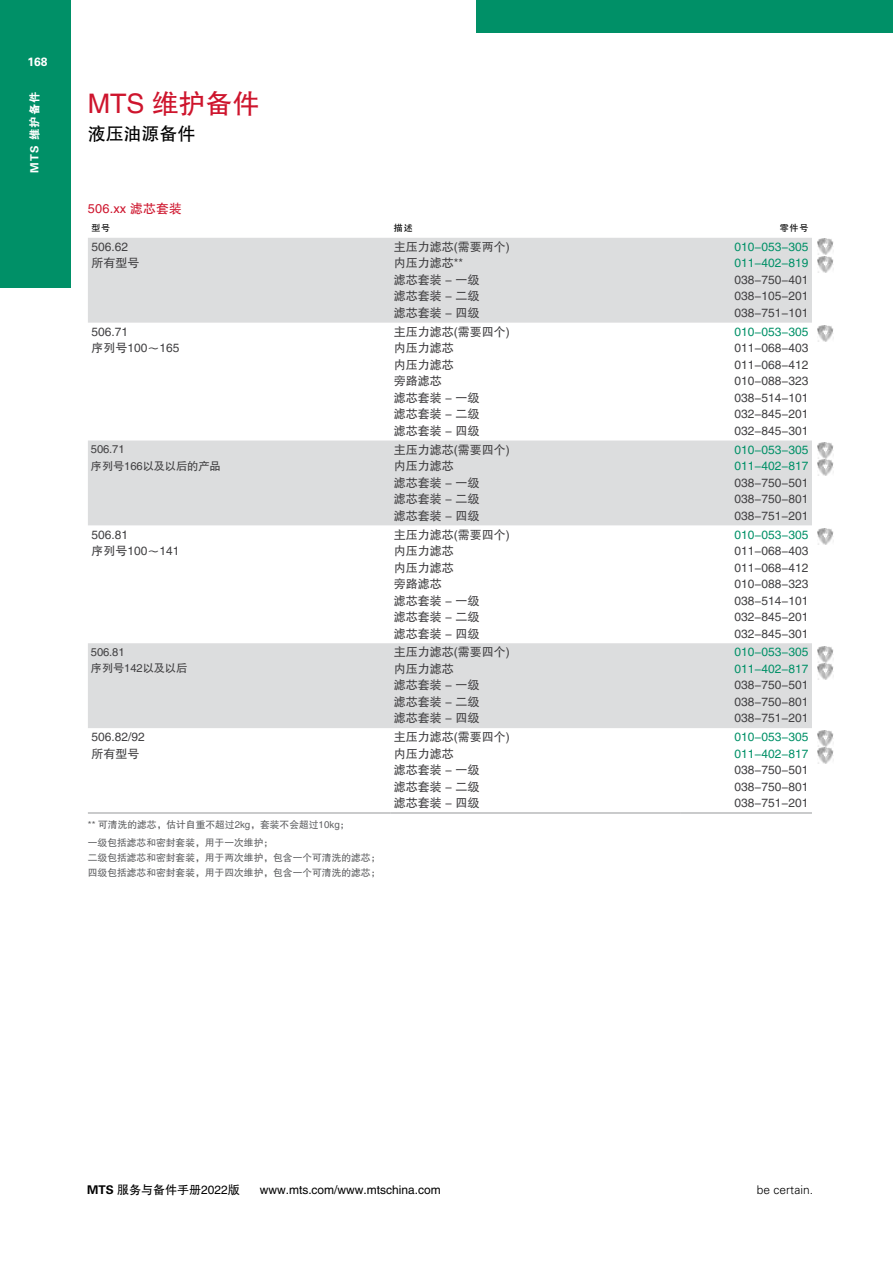
<style>
.page{position:relative;width:893px;height:1263px;background:#fff}
.page>*{position:absolute;margin:0;border:0;box-sizing:border-box;transform-origin:0 0}
.t1{font:27px "FZHTJW GB1 0";letter-spacing:-.005em;color:#ce152d}
.t2{font:18px "FZHTJW GB1 0";letter-spacing:-.005em;color:#000}
.t3{font:12.75px "FZHTJW GB1 0";letter-spacing:.015em;color:#ce152d}
.t4{font:12px/16.5px "FZHTJW GB1 0";color:#414042}
.t5{font:12px/16.5px "FZHTJW GB1 0";color:#009067}
.t6{font:12px "FZHTJW GB1 0";color:#000}
.t7{font:300 12px "Univers LT Std";color:#000}
.t8{font:700 12px "Univers LT Std";color:#fff}
.t9{font:11.25px/16.5px "FZHTJW GB1 0";letter-spacing:-.01em;color:#414042}
.t10{font:11.25px "FZDHTJW GB1 0";letter-spacing:.1em;color:#fff}
.t11{font:9.75px/18px "FZHTJW GB1 0";color:#5f6062}
.t12{font:9px "FZHTJW GB1 0";letter-spacing:.1em;color:#000}
.s1{font-family:"ST Baoli SC Regular"}
.s2{font-family:"FZDHTJW GB1 0"}
</style>
<div class="page">
<div style="left:0;top:0;width:71px;height:287px;background:#009067"></div>
<div style="left:476px;top:0;width:417px;height:32px;background:#009067"></div>
<svg style="left:88px;top:238px;width:724px;height:490px;fill:#dcddde"></svg>
<hr style="left:88px;top:813px;width:302px;height:1px;background:#96989a">
<hr style="left:390px;top:813px;width:291px;height:1px;background:#96989a">
<hr style="left:681px;top:813px;width:131px;height:1px;background:#96989a">
<img style="left:817px;top:239px;width:16px;height:33px">
<img style="left:817px;top:326px;width:16px;height:16px">
<img style="left:817px;top:529px;width:16px;height:16px">
<img style="left:817px;top:442px;width:16px;height:16px">
<img style="left:817px;top:460px;width:16px;height:16px">
<img style="left:817px;top:646px;width:16px;height:33px">
<img style="left:817px;top:731px;width:16px;height:15px">
<img style="left:817px;top:748px;width:16px;height:16px">
<p class="t8" style="left:27px;top:55px;width:22px">168</p>
<p class="t10" style="left:28px;top:173px;width:82px;rotate:-90deg">MTS 维护备件</p>
<h1 class="t1" style="left:88px;top:89px;width:173px">MTS 维护备件</h1>
<h2 class="t2" style="left:88px;top:124px;width:109px">液压油源备件</h2>
<p class="t3" style="left:88px;top:201px;width:95px">506.xx 滤芯套装</p>
<p class="t12" style="left:91px;top:223px;width:20px">型号</p>
<p class="t12" style="left:394px;top:223px;width:20px">描述</p>
<p class="t12" style="left:780px;top:223px;width:30px">零件号</p>
<p class="t4" style="left:91px;top:239px;width:49px">506.62所有型号</p>
<p class="t4" style="left:394px;top:239px;width:117px">主压力滤芯(需要两个)内压力滤芯**<br>滤芯套装 - 一级<br>滤芯套装 - 二级<br>滤芯套装 - 四级</p>
<p class="t5" style="left:734px;top:239px;width:75px">010-053-305<br>011-402-819</p>
<p class="t4" style="left:734px;top:272px;width:75px;text-align:justify">038-750-401<br>038-105-201<br>038-751-101</p>
<p class="t4" style="left:91px;top:324px;width:89px">506.71<br>序列号100<span class="s1">～</span>165</p>
<p class="t4" style="left:394px;top:324px;width:117px">主压力滤芯(需要四个)内压力滤芯<br>内压力滤芯<br>旁路滤芯<br>滤芯套装 - 一级<br>滤芯套装 - 二级<br>滤芯套装 - 四级</p>
<p class="t5" style="left:734px;top:324px;width:75px">010-053-305</p>
<p class="t4" style="left:734px;top:340px;width:75px;text-align:justify">011-068-403<br>011-068-412<br>010-088-323<br>038-514-101<br>032-845-201<br>032-845-301</p>
<p class="t9" style="left:91px;top:441px;width:131px">506.71<br>序列号166以及以后的产品</p>
<p class="t4" style="left:394px;top:441px;width:117px">主压力滤芯(需要四个)内压力滤芯<br>滤芯套装 - 一级<br>滤芯套装 - 二级<br>滤芯套装 - 四级</p>
<p class="t5" style="left:734px;top:441px;width:75px">010-053-305<br>011-402-817</p>
<p class="t4" style="left:734px;top:474px;width:75px;text-align:justify">038-750-501<br>038-750-801<br>038-751-201</p>
<p class="t4" style="left:91px;top:526px;width:89px">506.81<br>序列号100<span class="s1">～</span>141</p>
<p class="t4" style="left:394px;top:526px;width:117px">主压力滤芯(需要四个)内压力滤芯<br>内压力滤芯<br>旁路滤芯<br>滤芯套装 - 一级<br>滤芯套装 - 二级<br>滤芯套装 - 四级</p>
<p class="t5" style="left:734px;top:526px;width:75px">010-053-305</p>
<p class="t4" style="left:734px;top:543px;width:75px;text-align:justify">011-068-403<br>011-068-412<br>010-088-323<br>038-514-101<br>032-845-201<br>032-845-301</p>
<p class="t9" style="left:91px;top:644px;width:98px">506.81<br>序列号142以及以后</p>
<p class="t4" style="left:394px;top:644px;width:117px">主压力滤芯(需要四个)内压力滤芯<br>滤芯套装 - 一级<br>滤芯套装 - 二级<br>滤芯套装 - 四级</p>
<p class="t5" style="left:734px;top:644px;width:75px">010-053-305<br>011-402-817</p>
<p class="t4" style="left:734px;top:677px;width:75px;text-align:justify">038-750-501<br>038-750-801<br>038-751-201</p>
<p class="t4" style="left:91px;top:729px;width:55px">506.82/92所有型号</p>
<p class="t4" style="left:394px;top:729px;width:117px">主压力滤芯(需要四个)内压力滤芯<br>滤芯套装 - 一级<br>滤芯套装 - 二级<br>滤芯套装 - 四级</p>
<p class="t5" style="left:734px;top:729px;width:75px">010-053-305<br>011-402-817</p>
<p class="t4" style="left:734px;top:762px;width:75px;text-align:justify">038-750-501<br>038-750-801<br>038-751-201</p>
<p class="t11" style="left:88px;top:816px;width:263px">** 可清洗的滤芯，估计自重不超过2kg，套装不会超过10kg；一级包括滤芯和密封套装，用于一次维护；</p>
<p class="t11" style="left:88px;top:850px;width:294px;line-height:15px">二级包括滤芯和密封套装，用于两次维护，包含一个可清洗的滤芯；四级包括滤芯和密封套装，用于四次维护，包含一个可清洗的滤芯；</p>
<p class="t6" style="left:87px;top:1183px;width:154px"><span class="s2">MTS</span> 服务与备件手册2022版</p>
<p class="t6" style="left:260px;top:1183px;width:182px">www.mts.com/www.mtschina.com</p>
<p class="t7" style="left:757px;top:1183px;width:58px">be certain.</p>
</div>
